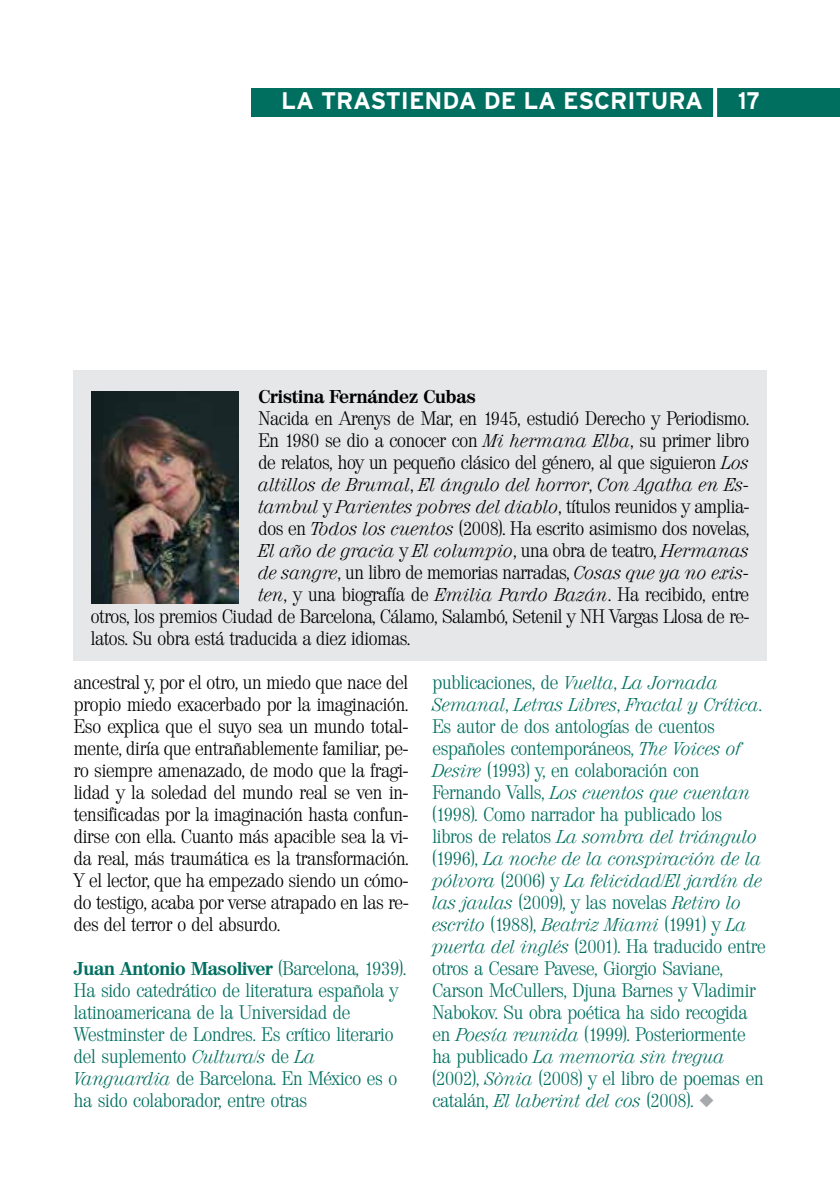
<style>
.page{position:relative;width:840px;height:1192px;background:#fff}
.page>*{position:absolute;margin:0;border:0;box-sizing:border-box;transform-origin:0 0}
.t1{font:700 24px "Interstate";color:#fff}
.t2{font:700 24px "Interstate";color:#fff;scale:.9 1}
.t3{font:300 19px/22px "Valencia";letter-spacing:-.015em;color:#000;text-align:justify}
.t4{font:300 19px/22px "Valencia";letter-spacing:-.01em;color:#006f60}
.t5{font:italic 300 18px/22px "Valencia";letter-spacing:-.01em;color:#006f60}
.t6{font:italic 300 18px/22px "Valencia";color:#000}
.t7{font:700 18px "Valencia";letter-spacing:-.01em;color:#006f60}
.t8{font:700 18px "Valencia";color:#000}
.s1{font-style:italic;font-size:18px}
.s2{font-style:normal;font-size:19px}
.s3{font-weight:300;font-size:19px}
.s4{color:#a7a9ac}
</style>
<div class="page">
<div style="left:252px;top:88px;width:587px;height:28px;background:#006f60"></div>
<svg style="left:712px;top:88px;width:4px;height:29px"></svg>
<div style="left:74px;top:371px;width:692px;height:290px;background:#e6e7e8"></div>
<img style="left:91px;top:391px;width:147px;height:212px">
<p class="t1" style="left:281px;top:92px;width:423px">LA TRASTIENDA DE LA ESCRITURA</p>
<p class="t2" style="left:737px;top:92px;width:26px">17</p>
<p class="t8" style="left:258px;top:389px;width:219px">Cristina Fernández Cubas</p>
<p class="t3" style="left:258px;top:409px;width:492px">Nacida en Arenys de Mar, en 1945, estudió Derecho y Periodismo.<br>En 1980 se dio a conocer con <span class="s1">Mi hermana Elba</span>, su primer libro de relatos, hoy un pequeño clásico del género, al que siguieron <span class="s1">Los</span></p>
<p class="t6" style="left:258px;top:475px;width:492px">altillos de Brumal<span class="s2">,</span> El ángulo del horror<span class="s2">,</span> Con Agatha en Es&shy;tambul <span class="s2">y</span> Parientes pobres del diablo<span class="s2">, títulos reunidos y amplia-</span></p>
<p class="t3" style="left:258px;top:519px;width:492px">dos en <span class="s1">Todos los cuentos</span> (2008). Ha escrito asimismo dos novelas,</p>
<p class="t6" style="left:258px;top:541px;width:492px">El año de gracia <span class="s2">y</span> El columpio<span class="s2">, una obra de teatro,</span> Hermanas</p>
<p class="t3" style="left:258px;top:563px;width:491px"><span class="s1">de sangre</span>, un libro de memorias narradas, <span class="s1">Cosas que ya no exis-</span></p>
<p class="t3" style="left:258px;top:585px;width:492px"><span class="s1">ten</span>, y una biografía de <span class="s1">Emilia Pardo Bazán</span>. Ha recibido, entre</p>
<p class="t3" style="left:91px;top:607px;width:659px">otros, los premios Ciudad de Barcelona, Cálamo, Salambó, Setenil y NH Vargas Llosa de re-</p>
<p class="t3" style="left:91px;top:629px;width:320px">latos. Su obra está traducida a diez idiomas.</p>
<p class="t3" style="left:74px;top:673px;width:336px">ancestral y, por el otro, un miedo que nace del propio miedo exacerbado por la imaginación.<br>Eso explica que el suyo sea un mundo total&shy;mente, diría que entrañablemente familiar, pe&shy;ro siempre amenazado, de modo que la fragi&shy;lidad y la soledad del mundo real se ven in&shy;tensificadas por la imaginación hasta confun&shy;dirse con ella. Cuanto más apacible sea la vi&shy;da real, más traumática es la transformación.<br>Y el lector, que ha empezado siendo un cómo&shy;do testigo, acaba por verse atrapado en las re&shy;des del terror o del absurdo.</p>
<p class="t7" style="left:74px;top:961px;width:333px">Juan Antonio Masoliver <span class="s3">(Barcelona, 1939).</span></p>
<p class="t4" style="left:74px;top:981px;width:326px">Ha sido catedrático de literatura española y latinoamericana de la Universidad de Westminster de Londres. Es crítico literario del suplemento <span class="s1">Cultura/s</span> de <span class="s1">La Vanguardia</span> de Barcelona. En México es o ha sido colaborador, entre otras</p>
<p class="t4" style="left:432px;top:673px;width:287px">publicaciones, de <span class="s1">Vuelta</span>, <span class="s1">La Jornada</span></p>
<p class="t5" style="left:432px;top:695px;width:331px">Semanal<span class="s2">,</span> Letras Libres<span class="s2">,</span> Fractal y Crítica<span class="s2">.</span></p>
<p class="t4" style="left:432px;top:717px;width:309px">Es autor de dos antologías de cuentos españoles contemporáneos, <span class="s1">The Voices of<br>Desire</span> (1993) y, en colaboración con</p>
<p class="t5" style="left:432px;top:783px;width:319px"><span class="s2">Fernando Valls,</span> Los cuentos que cuentan</p>
<p class="t4" style="left:432px;top:805px;width:291px">(1998). Como narrador ha publicado los</p>
<p class="t5" style="left:432px;top:827px;width:331px"><span class="s2">libros de relatos</span> La sombra del triángulo <span class="s2">(1996),</span> La noche de la conspiración de la pólvora <span class="s2">(2006) y</span> La felicidad/El jardín de</p>
<p class="t4" style="left:432px;top:893px;width:310px"><span class="s1">las jaulas</span> (2009), y las novelas <span class="s1">Retiro lo</span></p>
<p class="t5" style="left:432px;top:915px;width:316px">escrito <span class="s2">(1988),</span> Beatriz Miami <span class="s2">(1991) y</span> La</p>
<p class="t4" style="left:432px;top:937px;width:334px"><span class="s1">puerta del inglés</span> (2001). Ha traducido entre otros a Cesare Pavese, Giorgio Saviane, Carson McCullers, Djuna Barnes y Vladimir Nabokov. Su obra poética ha sido recogida en <span class="s1">Poesía reunida</span> (1999). Posteriormente</p>
<p class="t5" style="left:432px;top:1047px;width:294px"><span class="s2">ha publicado</span> La memoria sin tregua</p>
<p class="t4" style="left:432px;top:1069px;width:332px">(2002), <span class="s1">Sònia</span> (2008) y el libro de poemas en</p>
<p class="t5" style="left:432px;top:1091px;width:283px"><span class="s2">catalán,</span> El laberint del cos <span class="s2">(2008).</span> <span class="s4">◆</span></p>
</div>
